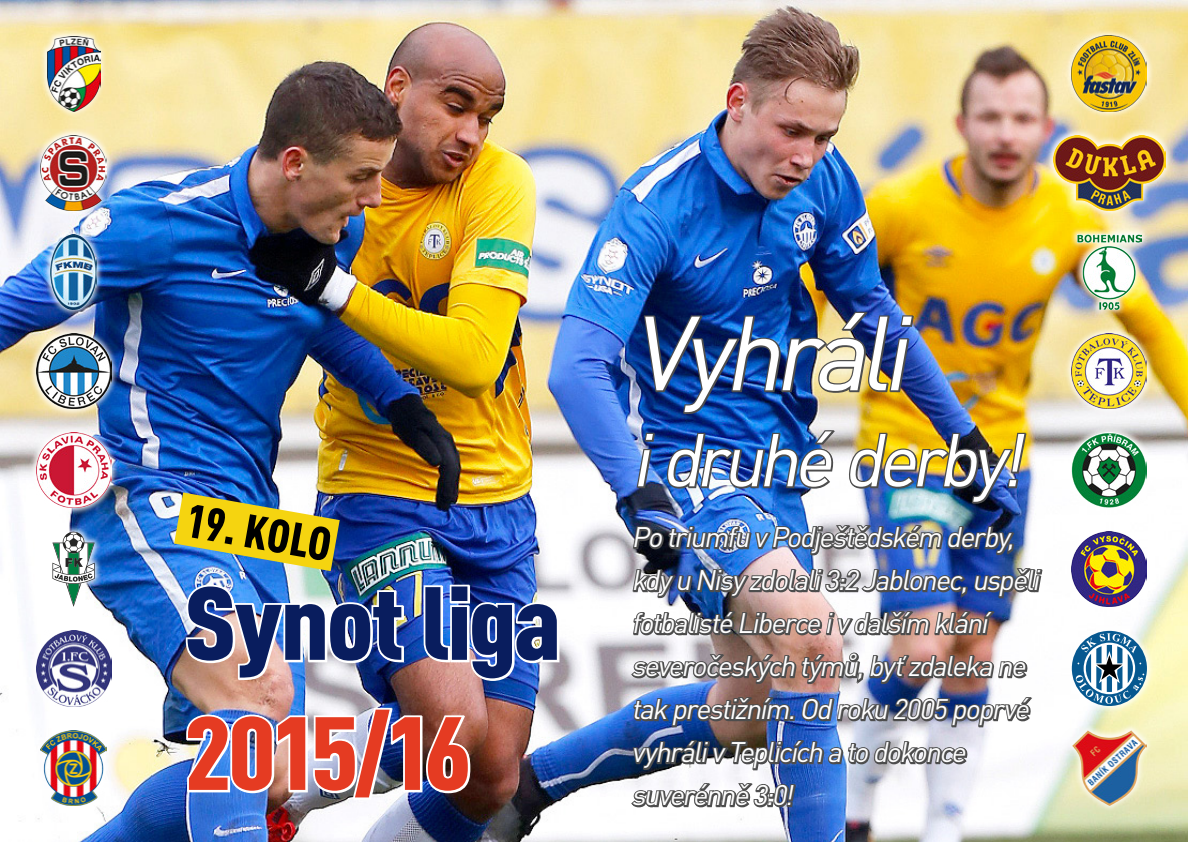
<style>
.page{position:relative;width:1188px;height:842px;background:#fff}
.page>*{position:absolute;margin:0;border:0;box-sizing:border-box;transform-origin:0 0}
.t1{font:italic 103.4px "DIN Pro";color:#fff}
.t2{font:900 condensed 102.1px "DIN Pro";letter-spacing:-.03em;color:#091d5e;scale:1.1 1}
.t3{font:900 condensed 102.1px "DIN Pro";letter-spacing:-.055em;color:#e53b22;scale:1.1 1}
.t4{font:italic 73.4px "DIN Pro";color:#fff}
.t5{font:900 condensed 46.4px "DIN Pro";color:#000}
.t6{font:italic 28px/43px "DIN Pro";color:#fff}
</style>
<div class="page">
<img style="left:0;top:0;width:1188px;height:842px">
<img style="left:119px;top:458px;width:276px;height:148px">
<img style="left:184px;top:583px;width:222px;height:99px">
<img style="left:422px;top:583px;width:139px;height:100px">
<img style="left:184px;top:705px;width:288px;height:97px">
<div style="left:1065px;top:723px;width:88px;height:90px;background:#fff;opacity:.9"></div>
<img style="left:1073px;top:730px;width:73px;height:75px">
<div style="left:43px;top:227px;width:61px;height:90px;background:#fff;opacity:.9"></div>
<img style="left:50px;top:234px;width:47px;height:75px">
<div style="left:40px;top:29px;width:67px;height:90px;background:#fff;opacity:.9"></div>
<img style="left:47px;top:36px;width:53px;height:75px">
<div style="left:1070px;top:227px;width:79px;height:90px;background:#fff;opacity:.9"></div>
<img style="left:1077px;top:234px;width:65px;height:75px">
<div style="left:45px;top:524px;width:57px;height:89px;background:#fff;opacity:.9"></div>
<svg style="left:52px;top:532px;width:43px;height:75px"></svg>
<div style="left:33px;top:128px;width:80px;height:90px;background:#fff;opacity:.9"></div>
<img style="left:41px;top:135px;width:66px;height:75px">
<div style="left:29px;top:326px;width:90px;height:90px;background:#fff;opacity:.9"></div>
<img style="left:36px;top:333px;width:75px;height:76px">
<div style="left:33px;top:723px;width:80px;height:90px;background:#fff"></div>
<img style="left:41px;top:730px;width:65px;height:75px">
<div style="left:1064px;top:524px;width:90px;height:90px;background:#fff"></div>
<img style="left:1072px;top:532px;width:75px;height:75px">
<div style="left:29px;top:425px;width:90px;height:90px;background:#fff;opacity:.9"></div>
<img style="left:36px;top:433px;width:75px;height:75px">
<div style="left:1064px;top:29px;width:90px;height:90px;background:#fff;opacity:.9"></div>
<img style="left:1072px;top:36px;width:75px;height:75px">
<div style="left:29px;top:623px;width:90px;height:90px;background:#fff"></div>
<img style="left:36px;top:631px;width:75px;height:75px">
<div style="left:1046px;top:128px;width:127px;height:90px;background:#fff;opacity:.9"></div>
<img style="left:1053px;top:135px;width:112px;height:75px">
<div style="left:1064px;top:326px;width:90px;height:90px;background:#fff;opacity:.9"></div>
<img style="left:1072px;top:333px;width:75px;height:76px">
<div style="left:1064px;top:425px;width:90px;height:90px;background:#fff;opacity:.9"></div>
<img style="left:1072px;top:433px;width:75px;height:75px">
<div style="left:1064px;top:623px;width:90px;height:90px;background:#fff;opacity:.9"></div>
<div style="left:1072px;top:631px;width:75px;height:75px;background:#065890;border-radius:50%"></div>
<svg style="left:1076px;top:633px;width:68px;height:71px"></svg>
<img style="left:642px;top:310px;width:273px;height:105px">
<svg style="left:635px;top:432px;width:21px;height:58px"></svg>
<img style="left:665px;top:428px;width:171px;height:62px">
<img style="left:847px;top:431px;width:181px;height:74px">
<img style="left:631px;top:523px;width:385px;height:35px">
<img style="left:631px;top:566px;width:413px;height:35px">
<img style="left:632px;top:609px;width:364px;height:30px">
<img style="left:630px;top:651px;width:400px;height:36px">
<img style="left:632px;top:695px;width:401px;height:34px">
<img style="left:631px;top:738px;width:339px;height:34px">
<svg style="left:630px;top:781px;width:167px;height:30px"></svg>
<h3 class="t5" style="left:191px;top:491px;width:148px;rotate:10deg">19. KOLO</h3>
<h2 class="t2" style="left:184px;top:560px;width:345px">Synot liga</h2>
<h2 class="t3" style="left:184px;top:690px;width:263px">2015/16</h2>
<h1 class="t1" style="left:631px;top:283px;width:301px">Vyhráli</h1>
<h3 class="t4" style="left:631px;top:410px;width:409px">i druhéderby!</h3>
<p class="t6" style="left:631px;top:515px;width:416px">Po triumfu v Podještědském derby, kdyu Nisyzdolali3:2Jablonec,uspěli fotbalistéLibercei v dalším klání severočeských týmů,byťzdalekane takprestižním.Od roku 2005poprvé vyhráliv Teplicích a todokonce suverénně3:0!</p>
</div>
